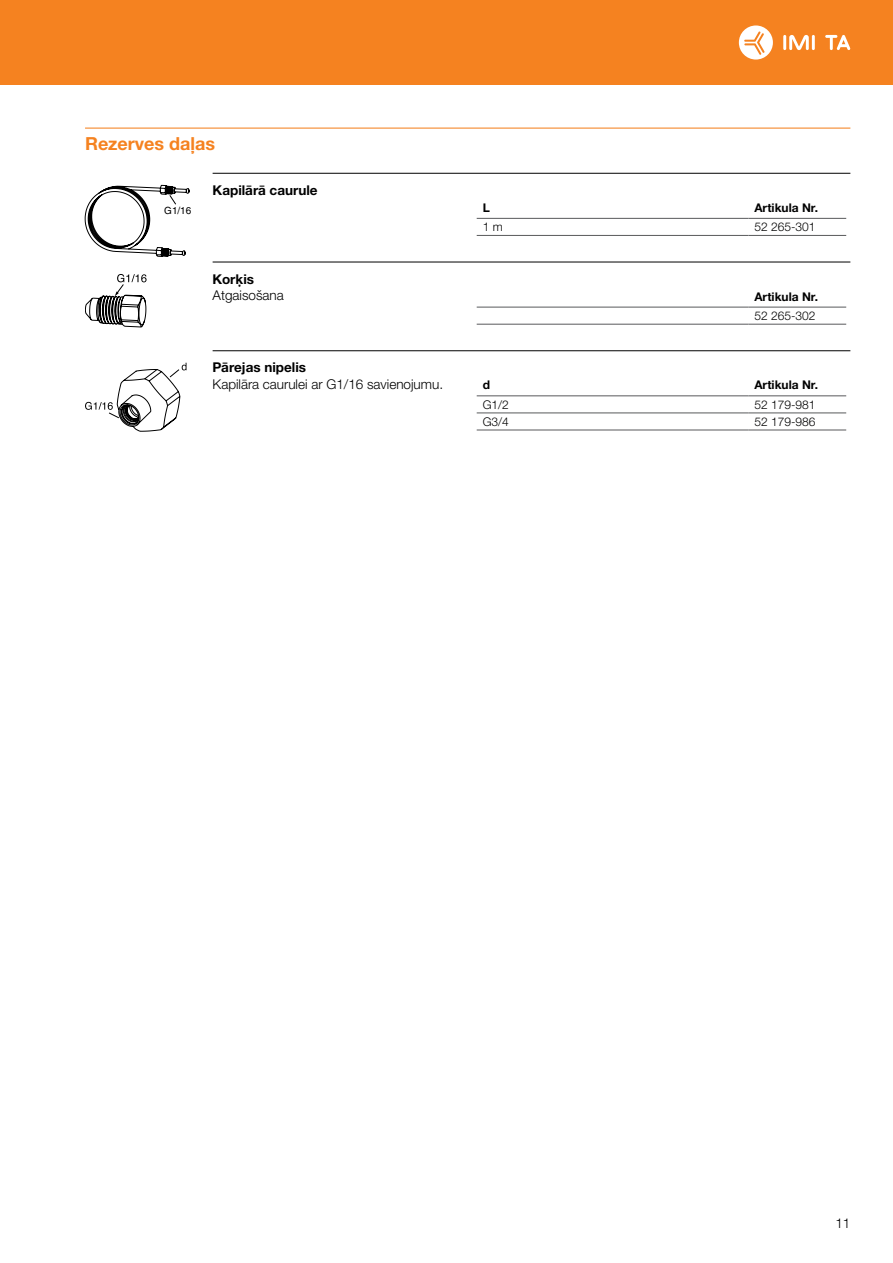
<style>
.page{position:relative;width:893px;height:1263px;background:#fff}
.page>*{position:absolute;margin:0;border:0;box-sizing:border-box;transform-origin:0 0}
.t1{font:700 18px "Helvetica Neue LTW1 G";color:#f58220}
.t2{font:300 13.5px "Helvetica Neue LTW1 G";color:#000}
.t3{font:700 13.5px "Helvetica Neue LTW1 G";color:#000}
.t4{font:300 12px "Helvetica Neue LTW1 G";color:#000}
.t5{font:700 12px "Helvetica Neue LTW1 G";color:#000}
.t6{font:9.9px "Helvetica";color:#000}
</style>
<div class="page">
<div style="left:0;top:0;width:893px;height:85px;background:#f58220"></div>
<hr style="left:783px;top:35px;width:3px;height:15px;background:#fff">
<hr style="left:812px;top:35px;width:3px;height:15px;background:#fff">
<svg style="left:789px;top:35px;width:20px;height:15px"></svg>
<svg style="left:825px;top:35px;width:25px;height:15px"></svg>
<svg style="left:739px;top:25px;width:34px;height:35px"></svg>
<hr style="left:85px;top:128px;width:765px;height:1px;background:#f58220">
<hr style="left:213px;top:173px;width:637px;height:1px;background:#000">
<hr style="left:477px;top:218px;width:271px;height:1px;background:#58595b">
<hr style="left:477px;top:235px;width:271px;height:1px;background:#58595b">
<hr style="left:748px;top:218px;width:98px;height:1px;background:#58595b">
<hr style="left:748px;top:235px;width:98px;height:1px;background:#58595b">
<hr style="left:213px;top:262px;width:637px;height:1px;background:#000">
<hr style="left:477px;top:307px;width:271px;height:1px;background:#58595b">
<hr style="left:477px;top:324px;width:271px;height:1px;background:#58595b">
<hr style="left:748px;top:307px;width:98px;height:1px;background:#58595b">
<hr style="left:748px;top:324px;width:98px;height:1px;background:#58595b">
<hr style="left:213px;top:350px;width:637px;height:1px;background:#000">
<hr style="left:477px;top:395px;width:271px;height:1px;background:#58595b">
<hr style="left:748px;top:395px;width:98px;height:1px;background:#58595b">
<hr style="left:477px;top:413px;width:271px;height:1px;background:#58595b">
<hr style="left:477px;top:430px;width:271px;height:1px;background:#58595b">
<hr style="left:748px;top:413px;width:98px;height:1px;background:#58595b">
<hr style="left:748px;top:430px;width:98px;height:1px;background:#58595b">
<svg style="left:85px;top:185px;width:105px;height:72px"></svg>
<svg style="left:85px;top:274px;width:62px;height:53px"></svg>
<svg style="left:85px;top:363px;width:101px;height:69px"></svg>
<h1 class="t1" style="left:85px;top:132px;width:132px">Rezerves daļas</h1>
<p class="t3" style="left:213px;top:182px;width:107px">Kapilārā caurule</p>
<p class="t6" style="left:164px;top:204px;width:29px">G1/16</p>
<p class="t5" style="left:483px;top:200px;width:9px">L</p>
<p class="t5" style="left:754px;top:200px;width:65px">Artikula Nr.</p>
<p class="t4" style="left:483px;top:220px;width:22px">1 m</p>
<p class="t4" style="left:754px;top:220px;width:63px">52 265-301</p>
<p class="t3" style="left:213px;top:270px;width:43px">Korķis</p>
<p class="t2" style="left:213px;top:287px;width:73px">Atgaisošana</p>
<p class="t5" style="left:754px;top:289px;width:65px">Artikula Nr.</p>
<p class="t4" style="left:754px;top:308px;width:63px">52 265-302</p>
<p class="t3" style="left:213px;top:359px;width:95px">Pārejas nipelis</p>
<p class="t2" style="left:213px;top:376px;width:232px">Kapilāra caurulei ar G1/16 savienojumu.</p>
<p class="t5" style="left:483px;top:378px;width:9px">d</p>
<p class="t5" style="left:754px;top:378px;width:65px">Artikula Nr.</p>
<p class="t4" style="left:483px;top:397px;width:28px">G1/2</p>
<p class="t4" style="left:754px;top:397px;width:63px">52 179-981</p>
<p class="t4" style="left:483px;top:414px;width:28px">G3/4</p>
<p class="t4" style="left:754px;top:414px;width:63px">52 179-986</p>
<p class="t2" style="left:835px;top:1215px;width:17px">11</p>
</div>
